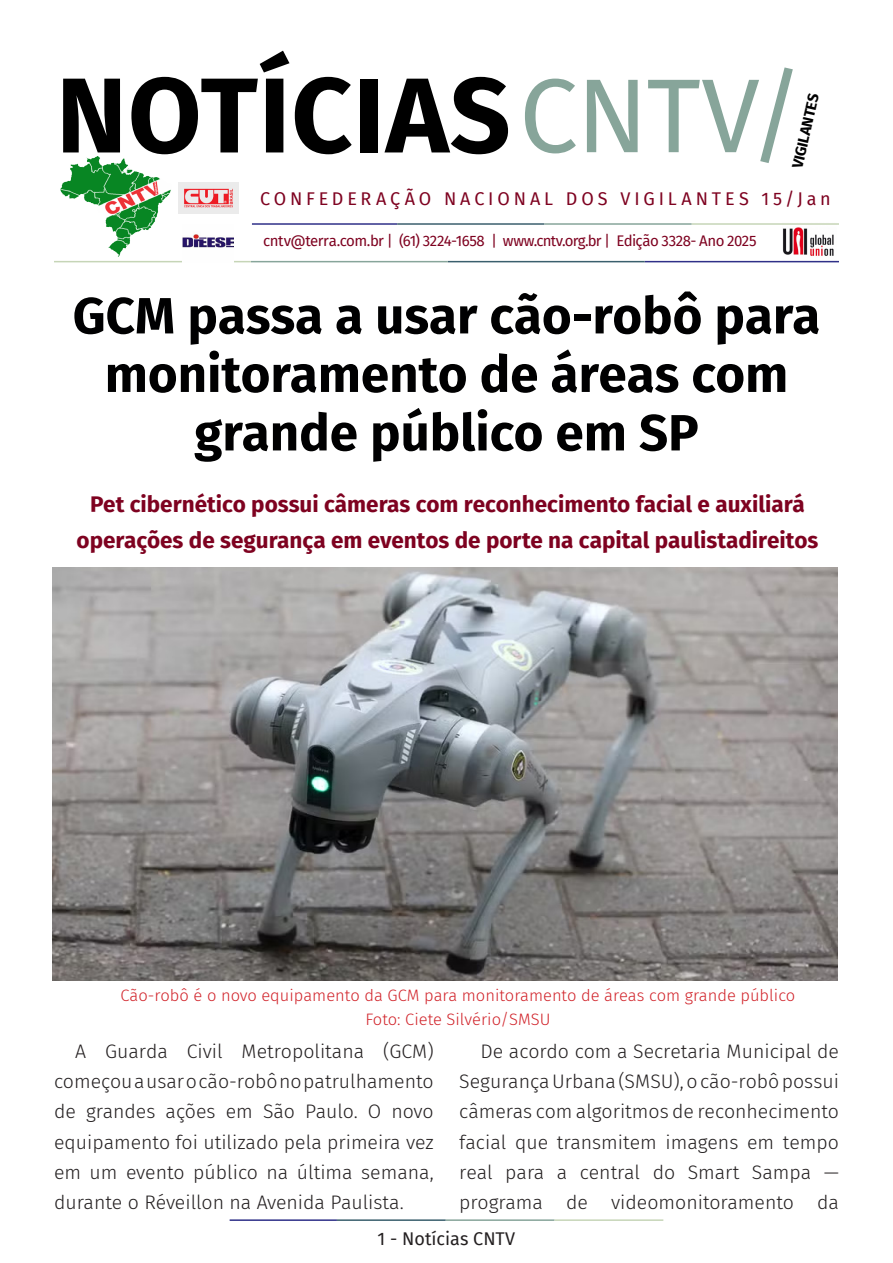
<style>
.page{position:relative;width:893px;height:1263px;background:#fff}
.page>*{position:absolute;margin:0;border:0;box-sizing:border-box;transform-origin:0 0}
.t1{font:700 106.5px "Fira Sans";letter-spacing:.01em;color:#000}
.t2{font:700 51px/58.5px "Fira Sans";color:#000001;text-align:center}
.t3{font:700 22.5px/36px "Fira Sans";color:#7e0220;text-align:center}
.t4{font:300 19.5px/30.2px "Fira Sans";color:#231f20;text-align:justify}
.t5{font:18px "Fira Sans";letter-spacing:.215em;color:#7e0220}
.t6{font:18px "Fira Sans";color:#231f20}
.t7{font:300 16.5px "Fira Sans";color:#d1232a}
.t8{font:15px "Fira Sans";letter-spacing:-.035em;color:#7e0220}
.t9{font:700 15px "Fira Sans";color:#000001}
.s1{font-weight:400;font-size:105px;color:#87a59a}
</style>
<div class="page">
<hr style="left:230px;top:1219px;width:107px;height:2px;background:#2f3088">
<hr style="left:337px;top:1219px;width:109px;height:2px;background:#3a5f6d">
<hr style="left:446px;top:1219px;width:109px;height:2px;background:#87a59a">
<hr style="left:555px;top:1219px;width:108px;height:2px;background:#c6d5b7">
<img style="left:782px;top:227px;width:54px;height:34px">
<hr style="left:252px;top:223px;width:145px;height:2px;background:#2f3088">
<hr style="left:397px;top:223px;width:147px;height:2px;background:#3a5f6d">
<hr style="left:544px;top:223px;width:148px;height:2px;background:#87a59a">
<hr style="left:692px;top:223px;width:147px;height:2px;background:#c6d5b7">
<hr style="left:645px;top:261px;width:194px;height:1px;background:#2f3088">
<hr style="left:448px;top:261px;width:197px;height:1px;background:#3a5f6d">
<hr style="left:251px;top:261px;width:197px;height:1px;background:#87a59a">
<hr style="left:54px;top:261px;width:197px;height:1px;background:#c6d5b7">
<img style="left:61px;top:157px;width:110px;height:100px">
<img style="left:178px;top:182px;width:61px;height:32px">
<img style="left:183px;top:234px;width:51px;height:28px">
<img style="left:52px;top:567px;width:785px;height:413px">
<p class="t1" style="left:56px;top:26px;width:749px">NOTÍCIAS<span class="s1">CNTV/</span></p>
<p class="t9" style="left:785px;top:165px;width:77px;rotate:-77deg">VIGILANTES</p>
<p class="t5" style="left:260px;top:185px;width:572px">CONFEDERAÇÃO NACIONAL DOS VIGILANTES 15/Jan</p>
<p class="t8" style="left:263px;top:230px;width:495px">cntv@terra.com.br | (61) 3224-1658 | www.cntv.org.br | Edição 3328- Ano 2025</p>
<p class="t2" style="left:73px;top:283px;width:749px">GCM passa a usar cão-robô para monitoramento de áreas com grande público em SP</p>
<p class="t3" style="left:77px;top:485px;width:743px">Pet cibernético possui câmeras com reconhecimento facial e auxiliará operações de segurança em eventos de porte na capital paulistadireitos</p>
<p class="t7" style="left:121px;top:983px;width:676px">Cão-robô é o novo equipamento da GCM para monitoramento de áreas com grande público</p>
<p class="t7" style="left:365px;top:1007px;width:187px">Foto: Ciete Silvério/SMSU</p>
<p class="t4" style="left:54px;top:1036px;width:381px;text-indent:21px">A Guarda Civil Metropolitana (GCM) começou a usar o cão-robô no patrulhamento de grandes ações em São Paulo. O novo equipamento foi utilizado pela primeira vez em um evento público na última semana, durante o Réveillon na Avenida Paulista.</p>
<p class="t4" style="left:459px;top:1036px;width:381px;text-indent:21px">De acordo com a Secretaria Municipal de Segurança Urbana (SMSU), o cão-robô possui câmeras com algoritmos de reconhecimento facial que transmitem imagens em tempo real para a central do Smart Sampa — programa de videomonitoramento da</p>
<p class="t6" style="left:378px;top:1225px;width:139px">1 - Notícias CNTV</p>
</div>
